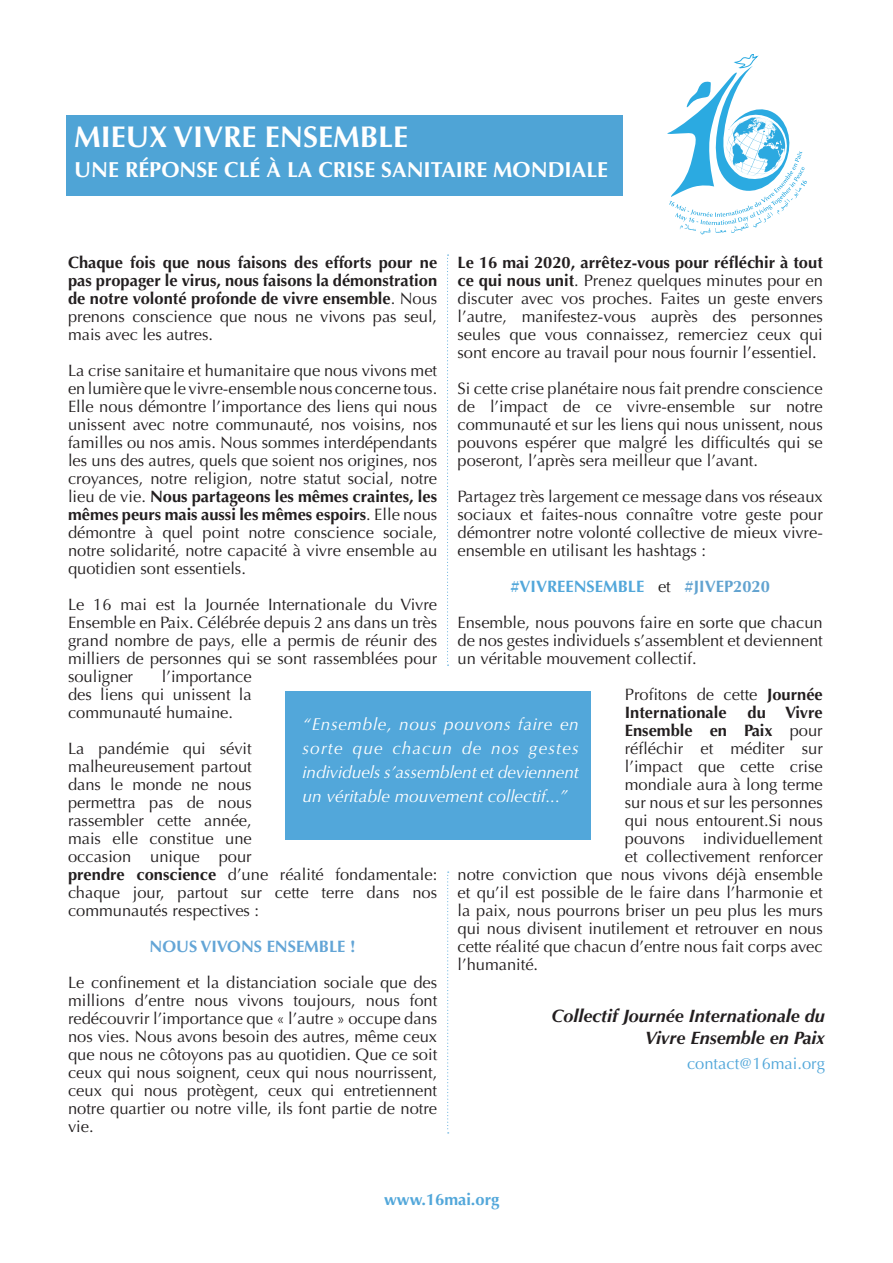
<style>
.page{position:relative;width:893px;height:1263px;background:#fff}
.page>*{position:absolute;margin:0;border:0;box-sizing:border-box;transform-origin:0 0}
.t1{font:700 30px "Optima";color:#fff}
.t2{font:700 21.75px "Optima";color:#fff}
.t3{font:italic 700 18px/21.6px "Optima";color:#231f20;text-align:right}
.t4{font:italic 17.25px/24px "Optima";color:#fff;text-align:justify}
.t5{font:16.5px/18px "Optima";color:#231f20;text-align:justify}
.t6{font:700 16.5px/18px "Optima";color:#231f20;text-align:justify}
.t7{font:700 16.5px "Optima";color:#63a5d6}
.t8{font:16.5px "Optima";color:#52a7da}
.t9{font:700 16.5px "Optima";color:#52a7da}
.s1{font-weight:700}
.s2{font-weight:700;color:#52a7da}
.s3{font-weight:700;color:#62a3d0}
.s4{font-weight:400}
</style>
<div class="page">
<div style="left:67px;top:115px;width:556px;height:81px;background:#4fa4d6"></div>
<svg style="left:667px;top:54px;width:140px;height:181px"></svg>
<div style="left:285px;top:691px;width:306px;height:149px;background:#52a7da"></div>
<svg style="left:447px;top:255px;width:2px;height:411px"></svg>
<svg style="left:447px;top:872px;width:2px;height:261px"></svg>
<h1 class="t1" style="left:74px;top:120px;width:335px">MIEUX VIVRE ENSEMBLE</h1>
<h2 class="t2" style="left:74px;top:157px;width:535px">UNE RÉPONSE CLÉ À LA CRISE SANITAIRE MONDIALE</h2>
<p class="t5" style="left:457px;top:254px;width:367px"><span class="s1">Le 16 mai 2020, arrêtez-vous pour réfléchir à tout ce qui nous unit</span>. Prenez quelques minutes pour en discuter avec vos proches. Faites un geste envers l’autre, manifestez-vous auprès des personnes seules que vous connaissez, remerciez ceux qui sont encore au travail pour nous fournir l’essentiel.</p>
<p class="t5" style="left:457px;top:380px;width:367px">Si cette crise planétaire nous fait prendre conscience de l’impact de ce vivre-ensemble sur notre communauté et sur les liens qui nous unissent, nous pouvons espérer que malgré les difficultés qui se poseront, l’après sera meilleur que l’avant.</p>
<p class="t5" style="left:457px;top:488px;width:367px">Partagez très largement ce message dans vos réseaux sociaux et faites-nous connaître votre geste pour démontrer notre volonté collective de mieux vivre&shy;ensemble en utilisant les hashtags :</p>
<p class="t5" style="left:457px;top:569px;width:367px;line-height:36px;text-align:center"><span class="s2">#VIVREENSEMBLE</span> et <span class="s3">#JIVEP2020<br></span>Ensemble, nous pouvons faire en sorte que chacun</p>
<p class="t5" style="left:457px;top:632px;width:367px">de nos gestes individuels s’assemblent et deviennent un véritable mouvement collectif.</p>
<p class="t6" style="left:625px;top:686px;width:199px"><span class="s4">Profitons de cette</span> Journée<br>Internationale</p>
<p class="t6" style="left:68px;top:254px;width:371px">Chaque fois que nous faisons des efforts pour ne pas propager le virus, nous faisons la démonstration de notre volonté profonde de vivre ensemble<span class="s4">. Nous prenons conscience que nous ne vivons pas seul, mais avec les autres.</span></p>
<p class="t5" style="left:68px;top:362px;width:371px">La crise sanitaire et humanitaire que nous vivons met en lumière que le vivre-ensemble nous concerne tous.<br>Elle nous démontre l’importance des liens qui nous unissent avec notre communauté, nos voisins, nos familles ou nos amis. Nous sommes interdépendants les uns des autres, quels que soient nos origines, nos croyances, notre religion, notre statut social, notre lieu de vie. <span class="s1">Nous partageons les mêmes craintes, les mêmes peurs mais aussi les mêmes espoirs</span>. Elle nous démontre à quel point notre conscience sociale, notre solidarité, notre capacité à vivre ensemble au quotidien sont essentiels.</p>
<p class="t5" style="left:68px;top:596px;width:371px">Le 16 mai est la Journée Internationale du Vivre Ensemble en Paix. Célébrée depuis 2 ans dans un très grand nombre de pays, elle a permis de réunir des milliers de personnes qui se sont rassemblées pour souligner</p>
<p class="t5" style="left:68px;top:668px;width:185px;text-indent:94px">l’importance des liens qui unissent la communauté humaine.</p>
<p class="t5" style="left:68px;top:740px;width:371px;text-align:left">La pandémie qui sévit<br>malheureusement partout<br>dans le monde ne nous<br>permettra pas de nous<br>rassembler cette année,<br>mais elle constitue une<br>occasion unique pour<br><span class="s1">prendre conscience</span> d’une réalité fondamentale: chaque jour, partout sur cette terre dans nos communautés respectives :</p>
<p class="t7" style="left:150px;top:937px;width:207px">NOUS VIVONS ENSEMBLE !</p>
<p class="t5" style="left:68px;top:974px;width:371px">Le confinement et la distanciation sociale que des millions d’entre nous vivons toujours, nous font redécouvrir l’importance que « l’autre » occupe dans nos vies. Nous avons besoin des autres, même ceux que nous ne côtoyons pas au quotidien. Que ce soit ceux qui nous soignent, ceux qui nous nourrissent, ceux qui nous protègent, ceux qui entretiennent notre quartier ou notre ville, ils font partie de notre vie.</p>
<p class="t6" style="left:747px;top:704px;width:77px">du Vivre</p>
<p class="t6" style="left:625px;top:722px;width:199px">Ensemble en Paix <span class="s4">pour</span></p>
<p class="t5" style="left:625px;top:740px;width:199px">réfléchir et méditer sur</p>
<p class="t5" style="left:625px;top:758px;width:199px">l’impact que cette crise</p>
<p class="t5" style="left:625px;top:776px;width:199px">mondiale aura à long terme</p>
<p class="t5" style="left:625px;top:794px;width:199px">sur nous et sur les personnes</p>
<p class="t5" style="left:625px;top:812px;width:199px">qui nous entourent.Si nous</p>
<p class="t5" style="left:625px;top:830px;width:199px">pouvons individuellement</p>
<p class="t5" style="left:625px;top:848px;width:199px">et collectivement renforcer</p>
<p class="t5" style="left:457px;top:866px;width:367px">notre conviction que nous vivons déjà ensemble</p>
<p class="t5" style="left:457px;top:884px;width:367px">et qu’il est possible de le faire dans l’harmonie et</p>
<p class="t5" style="left:457px;top:902px;width:367px">la paix, nous pourrons briser un peu plus les murs</p>
<p class="t5" style="left:457px;top:920px;width:367px">qui nous divisent inutilement et retrouver en nous</p>
<p class="t5" style="left:457px;top:938px;width:367px">cette réalité que chacun d’entre nous fait corps avec</p>
<p class="t5" style="left:457px;top:956px;width:82px">l’humanité.</p>
<p class="t4" style="left:303px;top:712px;width:278px">“Ensemble, nous pouvons faire en sorte que chacun de nos gestes individuels s’assemblent et deviennent un véritable mouvement collectif...”</p>
<p class="t3" style="left:551px;top:1005px;width:275px">Collectif Journée Internationale du<br>Vivre Ensemble en Paix</p>
<p class="t8" style="left:687px;top:1054px;width:139px">contact@16mai.org</p>
<p class="t9" style="left:384px;top:1190px;width:117px">www.16mai.org</p>
</div>
